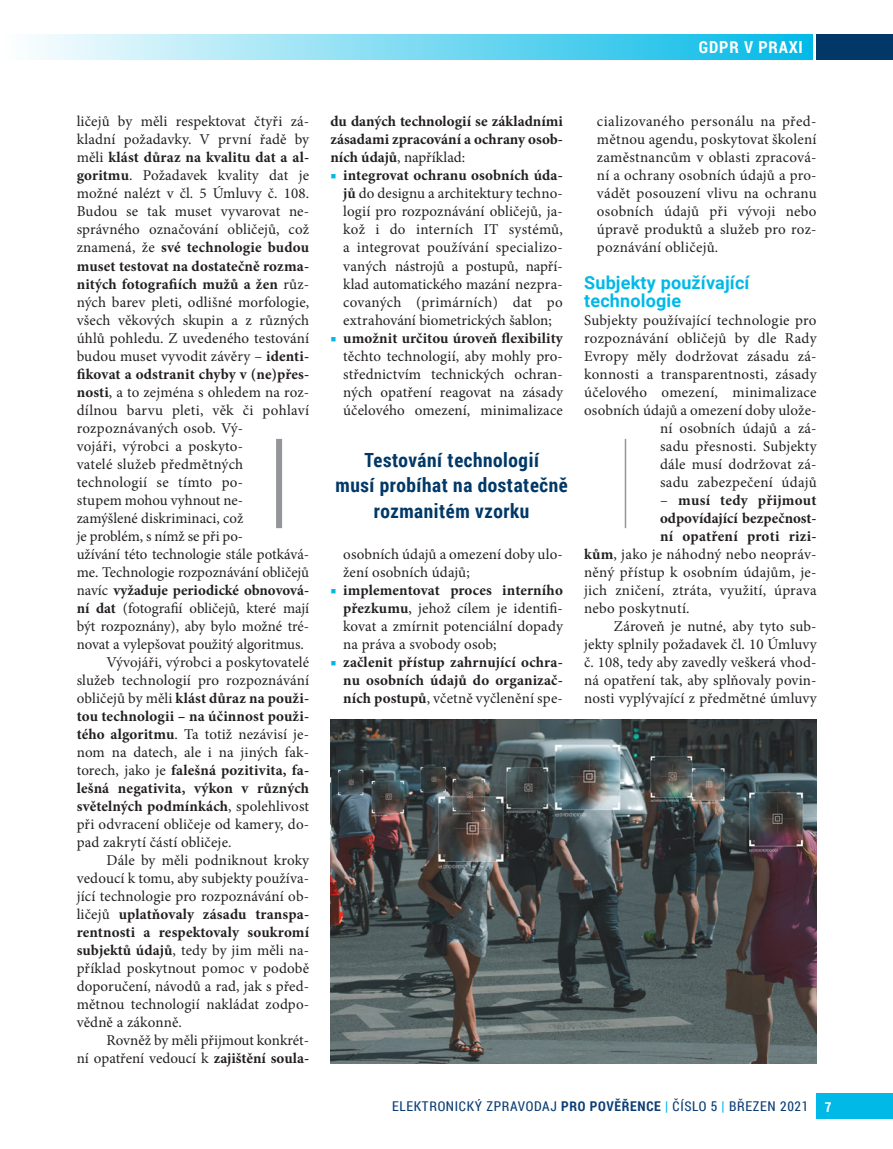
<style>
.page{position:relative;width:893px;height:1149px;background:#fff}
.page>*{position:absolute;margin:0;border:0;box-sizing:border-box;transform-origin:0 0}
.upoutavka{font:700 19.5px/25.5px "Roboto Condensed";letter-spacing:.03em;color:#013867;text-align:center}
.nadpis{font:700 18px/18px "Roboto";letter-spacing:.01em;color:#00b9e7}
.t1{font:700 16.5px "Roboto Condensed";letter-spacing:.05em;color:#fff}
.text_neodsazeny{font:15px/18px "Minion Pro";letter-spacing:.01em;color:#231f20;text-align:justify}
.text{font:15px/18px "Minion Pro";letter-spacing:.005em;color:#231f20;text-align:justify}
.text_neodsazeny-2{font:700 15px/18px "Minion Pro";letter-spacing:.01em;color:#231f20;text-align:justify}
.text-2{font:700 15px/18px "Minion Pro";color:#231f20;text-align:justify}
.t2{font:13.5px "Roboto Condensed";letter-spacing:.05em;color:#0b3e75}
.t3{font:700 13.5px "Roboto Condensed";color:#fff}
.s1{font-weight:700}
.s2{font-weight:400}
.s3{color:#00b9e7}
.s4{font-weight:400;color:#00b9e7}
.s5{font-weight:700;color:#00b9e7}
</style>
<div class="page">
<div style="left:0;top:34px;width:812px;height:26px;background:linear-gradient(to right,#fff,#02b9e7)"></div>
<svg style="left:0;top:34px;width:1px;height:26px"></svg>
<div style="left:816px;top:34px;width:77px;height:26px;background:#013867"></div>
<div style="left:816px;top:1093px;width:77px;height:25px;background:#00b9e7"></div>
<img style="left:330px;top:719px;width:487px;height:344px">
<div style="left:276px;top:439px;width:6px;height:89px;background:#939598"></div>
<hr style="left:625px;top:439px;width:1px;height:89px;background:#939598">
<p class="t1" style="left:699px;top:35px;width:106px">GDPR V PRAXI</p>
<p class="text_neodsazeny" style="left:77px;top:113px;width:234px;text-align:left">ličejů by měli respektovat čtyři zá&shy;kladní požadavky. V první řadě by měli <span class="s1">klást důraz na kvalitu dat a al&shy;goritmu</span>. Požadavek kvality dat je možné nalézt v čl. 5 Úmluvy č. 108.<br>Budou se tak muset vyvarovat ne&shy;správného označování obličejů, což znamená, že <span class="s1">své technologie budou muset testovat na dostatečně rozma&shy;nitých fotografiích mužů a žen</span> růz&shy;ných barev pleti, odlišné morfologie, všech věkových skupin a z různých úhlů pohledu. Z uvedeného testování budou muset vyvodit závěry – <span class="s1">identi&shy;fikovat a odstranit chyby v (ne)přes&shy;nosti</span>, a to zejména s ohledem na roz&shy;dílnou barvu pleti, věk či pohlaví rozpoznávaných osob. Vý-<br>vojáři, výrobci a poskyto-<br>vatelé služeb předmětných technologií se tímto po-<br>stupem mohou vyhnout ne-<br>zamýšlené diskriminaci, což<br>je problém, s nímž se při po-<br>užívání této technologie stále potkává&shy;me. Technologie rozpoznávání obličejů navíc <span class="s1">vyžaduje periodické obnovová&shy;ní dat</span> (fotografií obličejů, které mají být rozpoznány), aby bylo možné tré&shy;novat a vylepšovat použitý algoritmus.</p>
<p class="text" style="left:77px;top:653px;width:234px;text-indent:30px">Vývojáři, výrobci a poskytovatelé služeb technologií pro rozpoznávání obličejů by měli <span class="s1">klást důraz na použi&shy;tou technologii – na účinnost použi&shy;tého algoritmu</span>. Ta totiž nezávisí je&shy;nom na datech, ale i na jiných fak&shy;torech, jako je <span class="s1">falešná pozitivita, fa&shy;lešná negativita, výkon v různých světelných podmínkách</span>, spolehlivost při odvracení obličeje od kamery, do&shy;pad zakrytí částí obličeje.</p>
<p class="text" style="left:77px;top:851px;width:234px;text-indent:30px">Dále by měli podniknout kroky vedoucí k tomu, aby subjekty používa&shy;jící technologie pro rozpoznávání ob&shy;ličejů <span class="s1">uplatňovaly zásadu transpa&shy;rentnosti a respektovaly soukromí subjektů údajů</span>, tedy by jim měli na&shy;příklad poskytnout pomoc v podobě doporučení, návodů a rad, jak s před&shy;mětnou technologií nakládat zodpo&shy;vědně a zákonně.</p>
<p class="text" style="left:77px;top:1031px;width:234px;text-align:right">Rovněž by měli přijmout konkrét-<br>ní opatření vedoucí k <span class="s1">zajištění soula-</span></p>
<p class="text-2" style="left:330px;top:112px;width:234px">du daných technologií se základními zásadami zpracování a ochrany osob&shy;ních údajů<span class="s2">, například:</span></p>
<p class="text_neodsazeny" style="left:343px;top:167px;width:221px;text-indent:-13px"><span class="s3">■</span> <span class="s1">integrovat ochranu osobních úda&shy;jů</span> do designu a architektury techno&shy;logií pro rozpoznávání obličejů, ja&shy;kož i do interních IT systémů, a integrovat používání specializo&shy;vaných nástrojů a postupů, napří&shy;klad automatického mazání nezpra&shy;covaných (primárních) dat po extrahování biometrických šablon;</p>
<p class="text_neodsazeny" style="left:343px;top:329px;width:221px;text-indent:-13px"><span class="s3">■</span> <span class="s1">umožnit určitou úroveň flexibility </span>těchto technologií, aby mohly pro&shy;střednictvím technických ochran&shy;ných opatření reagovat na zásady účelového omezení, minimalizace</p>
<p class="upoutavka" style="left:335px;top:446px;width:234px">Testování technologií<br>musí probíhat na dostatečně rozmanitém vzorku</p>
<p class="text_neodsazeny" style="left:343px;top:545px;width:221px">osobních údajů a omezení doby ulo&shy;žení osobních údajů;</p>
<p class="text_neodsazeny" style="left:343px;top:581px;width:221px;text-indent:-13px"><span class="s3">■</span> <span class="s1">implementovat proces interního přezkumu</span>, jehož cílem je identifi&shy;kovat a zmírnit potenciální dopady na práva a svobody osob;</p>
<p class="text_neodsazeny-2" style="left:343px;top:652px;width:221px;text-indent:-13px"><span class="s4">■</span> začlenit přístup zahrnující ochra&shy;nu osobních údajů do organizač&shy;ních postupů<span class="s2">, včetně vyčlenění spe-</span></p>
<p class="text_neodsazeny" style="left:597px;top:113px;width:221px">cializovaného personálu na před&shy;mětnou agendu, poskytovat školení zaměstnancům v oblasti zpracová&shy;ní a ochrany osobních údajů a pro&shy;vádět posouzení vlivu na ochranu osobních údajů při vývoji nebo úpravě produktů a služeb pro roz&shy;poznávání obličejů.</p>
<p class="nadpis" style="left:584px;top:272px;width:167px">Subjekty používající technologie</p>
<p class="text_neodsazeny" style="left:584px;top:311px;width:234px;text-align:right">Subjekty používající technologie pro rozpoznávání obličejů by dle Rady<br>Evropy měly dodržovat zásadu zá&shy;konnosti a transparentnosti, zásady účelového omezení, minimalizace osobních údajů a omezení doby ulože&shy;ní osobních údajů a zá-<br>sadu přesnosti. Subjekty<br>dále musí dodržovat zá-<br>sadu zabezpečení údajů</p>
<p class="text_neodsazeny-2" style="left:660px;top:490px;width:158px"><span class="s2">–</span> musí tedy přijmout</p>
<p class="text_neodsazeny-2" style="left:660px;top:508px;width:158px">odpovídající bezpečnost-</p>
<p class="text_neodsazeny-2" style="left:660px;top:526px;width:158px">ní opatření proti rizi-</p>
<p class="text_neodsazeny" style="left:584px;top:545px;width:234px"><span class="s1">kům</span>, jako je náhodný nebo neopráv-</p>
<p class="text_neodsazeny" style="left:584px;top:563px;width:234px">něný přístup k osobním údajům, je-</p>
<p class="text_neodsazeny" style="left:584px;top:581px;width:234px">jich zničení, ztráta, využití, úprava</p>
<p class="text_neodsazeny" style="left:584px;top:599px;width:107px">nebo poskytnutí.</p>
<p class="text" style="left:584px;top:617px;width:234px;text-indent:30px">Zároveň je nutné, aby tyto sub&shy;jekty splnily požadavek čl. 10 Úmluvy č. 108, tedy aby zavedly veškerá vhod&shy;ná opatření tak, aby splňovaly povin&shy;nosti vyplývající z předmětné úmluvy</p>
<p class="t2" style="left:392px;top:1096px;width:418px">ELEKTRONICKÝ ZPRAVODAJ <span class="s1">PRO POVĚŘENCE</span> <span class="s5">|</span> ČÍSLO 5 <span class="s5">|</span> BŘEZEN 2021</p>
<p class="t3" style="left:825px;top:1097px;width:8px">7</p>
</div>
